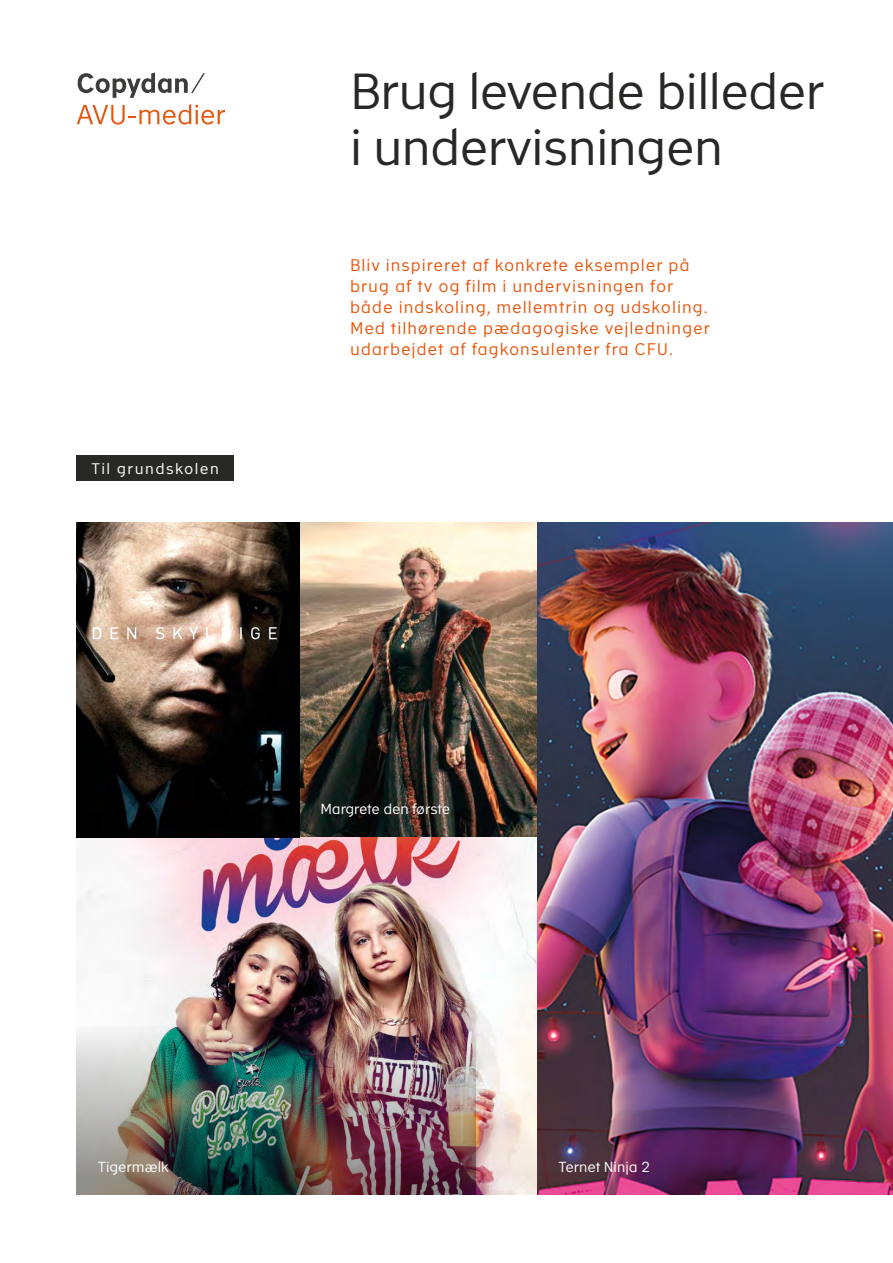
<style>
.page{position:relative;width:893px;height:1263px;background:#fff}
.page>*{position:absolute;margin:0;border:0;box-sizing:border-box;transform-origin:0 0}
.Overskrift{font:49.5px/55.5px "Academy Sans";letter-spacing:-.02em;color:#282827}
.Kort_tekst_orange{font:16.5px/21px "Academy Sans";letter-spacing:.05em;color:#e6580f}
.Kort_tekst_orange-2{font:15px "Academy Sans";letter-spacing:.1em;color:#fff}
.Brød{font:14.25px "Academy Sans";letter-spacing:-.01em;color:#fff}
</style>
<div class="page">
<img style="left:300px;top:523px;width:237px;height:314px">
<img style="left:77px;top:837px;width:460px;height:358px">
<img style="left:77px;top:1026px;width:399px;height:169px">
<img style="left:77px;top:523px;width:223px;height:314px">
<div style="left:77px;top:456px;width:157px;height:25px;background:#282827"></div>
<img style="left:537px;top:523px;width:356px;height:672px">
<svg style="left:78px;top:73px;width:127px;height:25px"></svg>
<svg style="left:77px;top:104px;width:148px;height:21px"></svg>
<p class="Kort_tekst_orange-2" style="left:91px;top:458px;width:129px">Til grundskolen</p>
<p class="Overskrift" style="left:350px;top:61px;width:476px">Brug levende billeder i undervisningen</p>
<p class="Kort_tekst_orange" style="left:350px;top:253px;width:361px">Bliv inspireret af konkrete eksempler på brug af tv og film i undervisningen for både indskoling, mellemtrin og udskoling.<br>Med tilhørende pædagogiske vejledninger udarbejdet af fagkonsulenter fra CFU.</p>
<p class="Brød" style="left:320px;top:798px;width:131px">Margrete den første</p>
<p class="Brød" style="left:98px;top:1156px;width:72px">Tigermælk</p>
<p class="Brød" style="left:559px;top:1156px;width:93px">Ternet Ninja 2</p>
</div>
